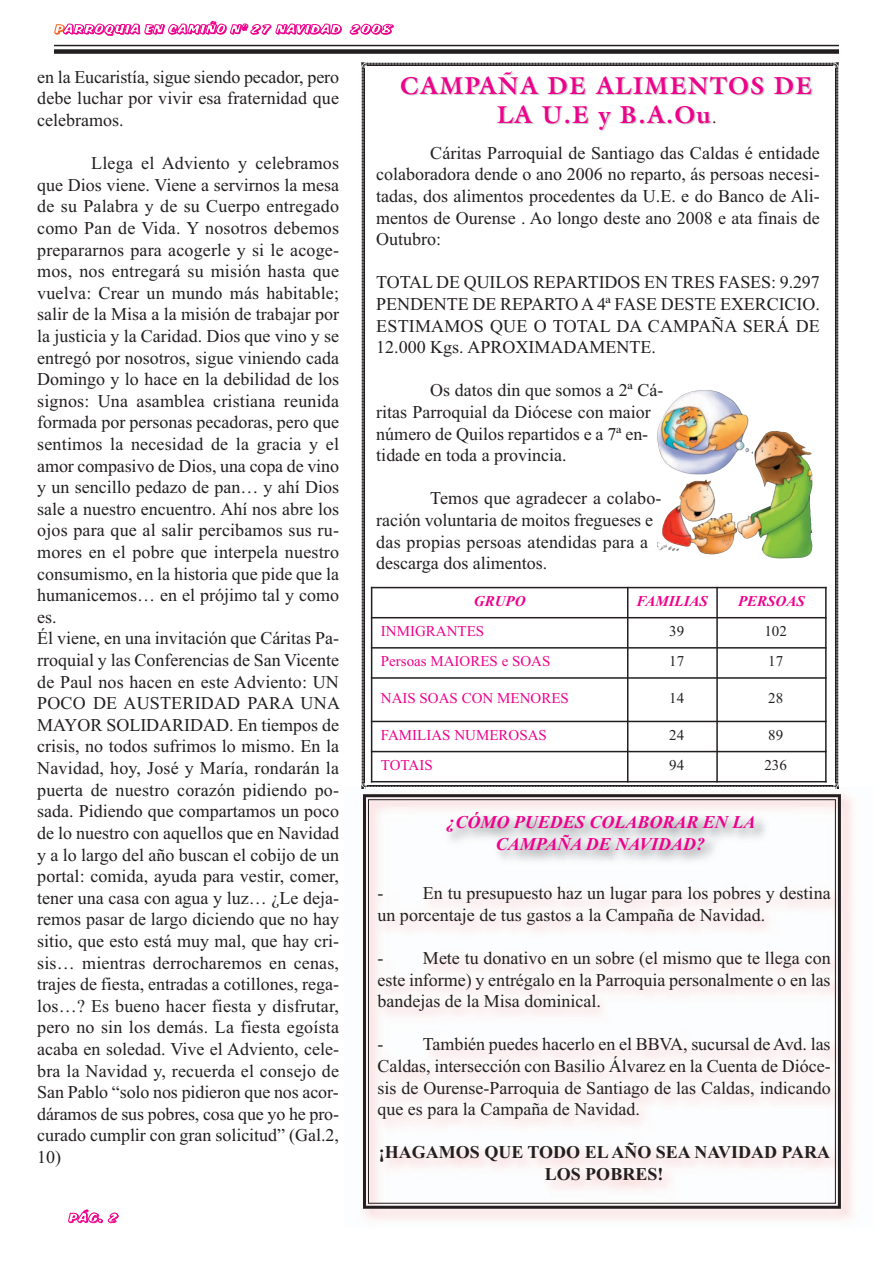
<style>
.page{position:relative;width:893px;height:1263px;background:#fff}
.page>*{position:absolute;margin:0;border:0;box-sizing:border-box;transform-origin:0 0}
.t1{font:700 24px/28.8px "Galliard IT Cby BT";letter-spacing:.05em;color:#ed028c;text-align:center}
.t2{font:18px/21.6px "Times New Roman";color:#231f20;text-align:justify}
.t3{font:700 18px/21.9px "Times New Roman";color:#231f20;text-align:center}
.t4{font:italic 700 18px/21.6px "Times New Roman";color:#ed028c;text-align:center}
.t5{font:15px "Times New Roman";color:#ed028c}
.t6{font:15px "Times New Roman";color:#231f20}
.t7{font:italic 700 15px "Times New Roman";color:#ed028c}
.t8{font:italic 13.5px "Albert";color:#ed028c}
.s1{color:#f26426}
.s2{color:#fff}
.s3{font-family:"Times New Roman";font-weight:400;font-size:18px;color:#231f20}
</style>
<div class="page">
<svg style="left:362px;top:63px;width:477px;height:724px"></svg>
<img style="left:361px;top:788px;width:491px;height:432px">
<div style="left:363px;top:794px;width:478px;height:415px;border:3px solid #231f20"></div>
<hr style="left:54px;top:45px;width:785px;height:1px;background:#231f20">
<div style="left:54px;top:49px;width:785px;height:5px;background:#231f20"></div>
<img style="left:414px;top:805px;width:381px;height:77px">
<div style="left:371px;top:587px;width:257px;height:31px;background:#fff"></div>
<div style="left:628px;top:587px;width:89px;height:31px;background:#fff"></div>
<div style="left:717px;top:587px;width:110px;height:31px;background:#fff"></div>
<div style="left:371px;top:618px;width:257px;height:30px;background:#fff"></div>
<div style="left:628px;top:618px;width:89px;height:30px;background:#fff"></div>
<div style="left:717px;top:618px;width:110px;height:30px;background:#fff"></div>
<div style="left:371px;top:648px;width:257px;height:30px;background:#fff"></div>
<div style="left:628px;top:648px;width:89px;height:30px;background:#fff"></div>
<div style="left:717px;top:648px;width:110px;height:30px;background:#fff"></div>
<div style="left:371px;top:678px;width:257px;height:43px;background:#fff"></div>
<div style="left:628px;top:678px;width:89px;height:43px;background:#fff"></div>
<div style="left:717px;top:678px;width:110px;height:43px;background:#fff"></div>
<div style="left:371px;top:721px;width:257px;height:30px;background:#fff"></div>
<div style="left:628px;top:721px;width:89px;height:30px;background:#fff"></div>
<div style="left:717px;top:721px;width:110px;height:30px;background:#fff"></div>
<div style="left:371px;top:751px;width:257px;height:31px;background:#fff"></div>
<div style="left:628px;top:751px;width:89px;height:31px;background:#fff"></div>
<div style="left:717px;top:751px;width:110px;height:31px;background:#fff"></div>
<hr style="left:371px;top:587px;width:1px;height:195px;background:#231f20">
<hr style="left:627px;top:587px;width:1px;height:195px;background:#231f20">
<hr style="left:716px;top:587px;width:2px;height:195px;background:#231f20">
<hr style="left:825px;top:587px;width:2px;height:195px;background:#231f20">
<hr style="left:371px;top:587px;width:456px;height:1px;background:#231f20">
<hr style="left:371px;top:617px;width:456px;height:1px;background:#231f20">
<hr style="left:371px;top:647px;width:456px;height:2px;background:#231f20">
<hr style="left:371px;top:677px;width:456px;height:2px;background:#231f20">
<hr style="left:371px;top:721px;width:456px;height:1px;background:#231f20">
<hr style="left:371px;top:751px;width:456px;height:1px;background:#231f20">
<hr style="left:371px;top:781px;width:456px;height:1px;background:#231f20">
<img style="left:657px;top:390px;width:155px;height:169px">
<p class="t8" style="left:55px;top:21px;width:342px"><span class="s1">P</span>ARROQU<span class="s2">I</span>A EN CAM<span class="s2">I</span>ÑO N<span class="s2">º</span> 27 NAV<span class="s2">I</span>DAD 2008</p>
<p class="t2" style="left:37px;top:66px;width:303px">en la Eucaristía, sigue siendo pecador, pero debe luchar por vivir esa fraternidad que celebramos.</p>
<p class="t2" style="left:37px;top:152px;width:304px;text-align:left;text-indent:54px">Llega el Adviento y celebramos que Dios viene. Viene a servirnos la mesa de su Palabra y de su Cuerpo entregado como Pan de Vida. Y nosotros debemos prepararnos para acogerle y si le acoge&shy;mos, nos entregará su misión hasta que vuelva: Crear un mundo más habitable; salir de la Misa a la misión de trabajar por la justicia y la Caridad. Dios que vino y se entregó por nosotros, sigue viniendo cada Domingo y lo hace en la debilidad de los signos: Una asamblea cristiana reunida formada por personas pecadoras, pero que sentimos la necesidad de la gracia y el amor compasivo de Dios, una copa de vino y un sencillo pedazo de pan… y ahí Dios sale a nuestro encuentro. Ahí nos abre los ojos para que al salir percibamos sus ru&shy;mores en el pobre que interpela nuestro consumismo, en la historia que pide que la humanicemos… en el prójimo tal y como es.<br>Él viene, en una invitación que Cáritas Pa&shy;rroquial y las Conferencias de San Vicente de Paul nos hacen en este Adviento: UN POCO DE AUSTERIDAD PARA UNA MAYOR SOLIDARIDAD. En tiempos de crisis, no todos sufrimos lo mismo. En la Navidad, hoy, José y María, rondarán la puerta de nuestro corazón pidiendo po&shy;sada. Pidiendo que compartamos un poco de lo nuestro con aquellos que en Navidad y a lo largo del año buscan el cobijo de un portal: comida, ayuda para vestir, comer, tener una casa con agua y luz… ¿Le deja&shy;remos pasar de largo diciendo que no hay sitio, que esto está muy mal, que hay cri&shy;sis… mientras derrocharemos en cenas, trajes de fiesta, entradas a cotillones, rega&shy;los…? Es bueno hacer fiesta y disfrutar, pero no sin los demás. La fiesta egoísta acaba en soledad. Vive el Adviento, cele&shy;bra la Navidad y, recuerda el consejo de San Pablo “solo nos pidieron que nos acor&shy;dáramos de sus pobres, cosa que yo he pro&shy;curado cumplir con gran solicitud” (Gal.2, 10)</p>
<p class="t8" style="left:69px;top:1210px;width:54px">PÁG<span class="s2">.</span> 2</p>
<h1 class="t1" style="left:400px;top:72px;width:414px">CAMPAÑA DE ALIMENTOS DE<br>LA U.E y B.A.Ou<span class="s3">.</span></h1>
<p class="t2" style="left:376px;top:142px;width:445px;text-indent:54px">Cáritas Parroquial de Santiago das Caldas é entidade colaboradora dende o ano 2006 no reparto, ás persoas necesi&shy;tadas, dos alimentos procedentes da U.E. e do Banco de Ali&shy;mentos de Ourense . Ao longo deste ano 2008 e ata finais de Outubro:</p>
<p class="t2" style="left:376px;top:271px;width:445px">TOTAL DE QUILOS REPARTIDOS EN TRES FASES: 9.297<br>PENDENTE DE REPARTO A 4ª FASE DESTE EXERCICIO.<br>ESTIMAMOS QUE O TOTAL DA CAMPAÑA SERÁ DE 12.000 Kgs. APROXIMADAMENTE.</p>
<p class="t2" style="left:376px;top:379px;width:288px;text-align:left;text-indent:54px">Os datos din que somos a 2ª Cá&shy;ritas Parroquial da Diócese con maior número de Quilos repartidos e a 7ª en&shy;tidade en toda a provincia.</p>
<p class="t2" style="left:376px;top:487px;width:287px;text-align:left;text-indent:54px">Temos que agradecer a colabo&shy;ración voluntaria de moitos fregueses e das propias persoas atendidas para a descarga dos alimentos.</p>
<p class="t7" style="left:474px;top:592px;width:53px">GRUPO</p>
<p class="t7" style="left:637px;top:592px;width:73px">FAMILIAS</p>
<p class="t7" style="left:738px;top:592px;width:68px">PERSOAS</p>
<p class="t5" style="left:381px;top:622px;width:105px">INMIGRANTES</p>
<p class="t6" style="left:669px;top:622px;width:16px">39</p>
<p class="t6" style="left:764px;top:622px;width:24px">102</p>
<p class="t5" style="left:381px;top:652px;width:171px">Persoas MAIORES e SOAS</p>
<p class="t6" style="left:669px;top:652px;width:16px">17</p>
<p class="t6" style="left:768px;top:652px;width:16px">17</p>
<p class="t5" style="left:381px;top:689px;width:189px">NAIS SOAS CON MENORES</p>
<p class="t6" style="left:669px;top:689px;width:16px">14</p>
<p class="t6" style="left:768px;top:689px;width:16px">28</p>
<p class="t5" style="left:381px;top:726px;width:167px">FAMILIAS NUMEROSAS</p>
<p class="t6" style="left:669px;top:726px;width:16px">24</p>
<p class="t6" style="left:768px;top:726px;width:16px">89</p>
<p class="t5" style="left:381px;top:756px;width:53px">TOTAIS</p>
<p class="t6" style="left:669px;top:756px;width:16px">94</p>
<p class="t6" style="left:764px;top:756px;width:24px">236</p>
<p class="t4" style="left:446px;top:811px;width:311px">¿CÓMO PUEDES COLABORAR EN LA<br>CAMPAÑA DE NAVIDAD?</p>
<p class="t2" style="left:377px;top:882px;width:455px">- En tu presupuesto haz un lugar para los pobres y destina un porcentaje de tus gastos a la Campaña de Navidad.</p>
<p class="t2" style="left:377px;top:947px;width:455px">- Mete tu donativo en un sobre (el mismo que te llega con este informe) y entrégalo en la Parroquia personalmente o en las bandejas de la Misa dominical.</p>
<p class="t2" style="left:377px;top:1033px;width:455px">- También puedes hacerlo en el BBVA, sucursal de Avd. las Caldas, intersección con Basilio Álvarez en la Cuenta de Dióce&shy;sis de Ourense-Parroquia de Santiago de las Caldas, indicando que es para la Campaña de Navidad.</p>
<p class="t3" style="left:379px;top:1141px;width:453px">¡HAGAMOS QUE TODO ELAÑO SEA NAVIDAD PARA<br>LOS POBRES!</p>
</div>
